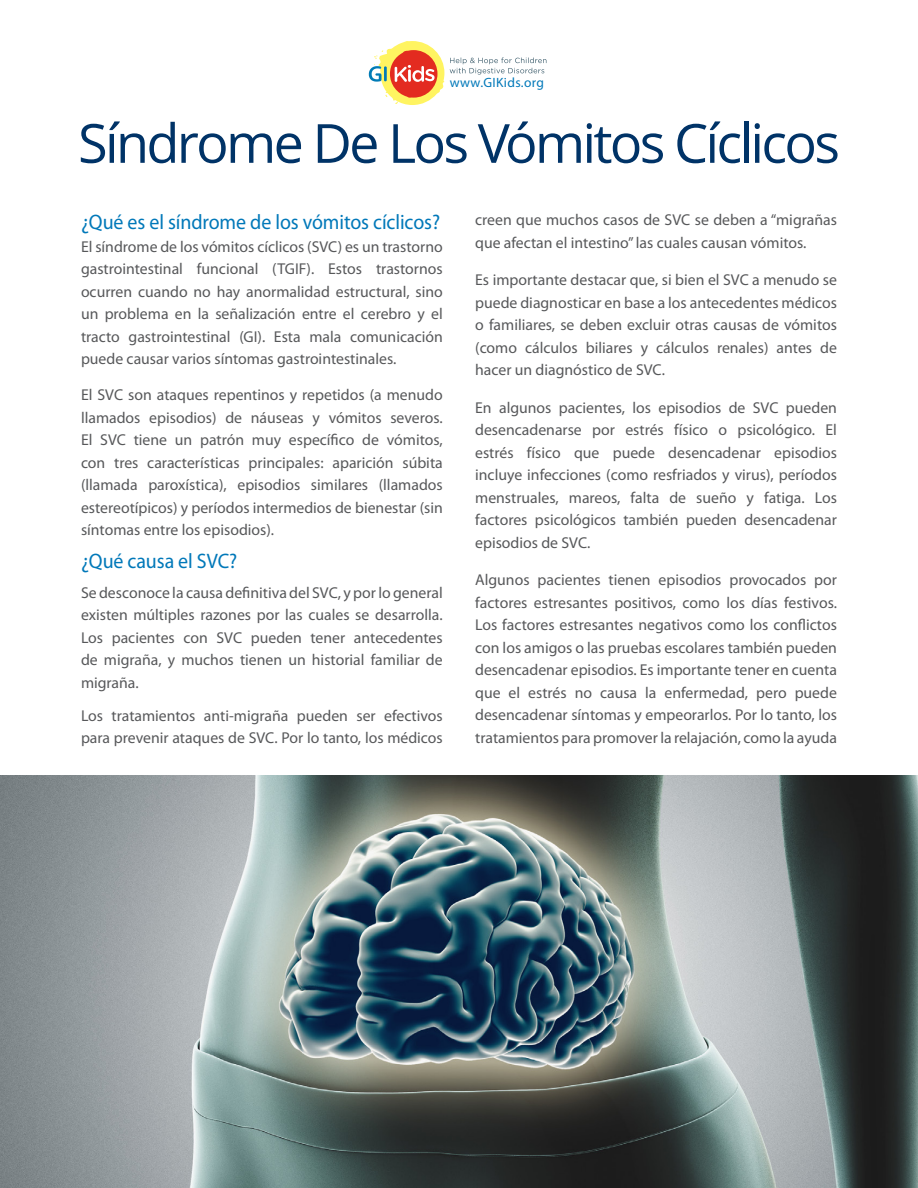
<style>
.page{position:relative;width:918px;height:1188px;background:#fff}
.page>*{position:absolute;margin:0;border:0;box-sizing:border-box;transform-origin:0 0}
.t1{font:54px "Open Sans";letter-spacing:-.05em;color:#003367}
.Body{font:21px "Myriad Pro";letter-spacing:-.005em;color:#0078b9;scale:.95 1}
.Body-2{font:15.75px/22.5px "Myriad Pro";color:#57585a;text-align:justify}
.subhead{font:13.5px "Myriad Pro";letter-spacing:.025em;color:#0078b9}
</style>
<div class="page">
<svg style="left:369px;top:41px;width:75px;height:64px"></svg>
<svg style="left:450px;top:57px;width:96px;height:18px"></svg>
<img style="left:0;top:775px;width:918px;height:413px">
<p class="subhead" style="left:450px;top:74px;width:96px">www.GIKids.org</p>
<p class="t1" style="left:78px;top:106px;width:764px">Síndrome De Los Vómitos Cíclicos</p>
<p class="Body" style="left:81px;top:209px;width:380px">¿Qué es el síndrome de los vómitos cíclicos?</p>
<p class="Body-2" style="left:81px;top:235px;width:363px">El síndrome de los vómitos cíclicos (SVC) es un trastorno gastrointestinal funcional (TGIF). Estos trastornos ocurren cuando no hay anormalidad estructural, sino un problema en la señalización entre el cerebro y el tracto gastrointestinal (GI). Esta mala comunicación puede causar varios síntomas gastrointestinales.</p>
<p class="Body-2" style="left:81px;top:384px;width:363px">El SVC son ataques repentinos y repetidos (a menudo llamados episodios) de náuseas y vómitos severos.<br>El SVC tiene un patrón muy específico de vómitos, con tres características principales: aparición súbita (llamada paroxística), episodios similares (llamados estereotípicos) y períodos intermedios de bienestar (sin síntomas entre los episodios).</p>
<p class="Body" style="left:81px;top:548px;width:166px">¿Qué causa el SVC?</p>
<p class="Body-2" style="left:81px;top:581px;width:363px">Se desconoce la causa definitiva del SVC, y por lo general existen múltiples razones por las cuales se desarrolla.<br>Los pacientes con SVC pueden tener antecedentes de migraña, y muchos tienen un historial familiar de migraña.</p>
<p class="Body-2" style="left:81px;top:704px;width:363px">Los tratamientos anti-migraña pueden ser efectivos para prevenir ataques de SVC. Por lo tanto, los médicos</p>
<p class="Body-2" style="left:475px;top:209px;width:363px">creen que muchos casos de SVC se deben a “migrañas que afectan el intestino” las cuales causan vómitos.</p>
<p class="Body-2" style="left:475px;top:269px;width:363px">Es importante destacar que, si bien el SVC a menudo se puede diagnosticar en base a los antecedentes médicos o familiares, se deben excluir otras causas de vómitos (como cálculos biliares y cálculos renales) antes de hacer un diagnóstico de SVC.</p>
<p class="Body-2" style="left:475px;top:396px;width:363px">En algunos pacientes, los episodios de SVC pueden desencadenarse por estrés físico o psicológico. El estrés físico que puede desencadenar episodios incluye infecciones (como resfriados y virus), períodos menstruales, mareos, falta de sueño y fatiga. Los factores psicológicos también pueden desencadenar episodios de SVC.</p>
<p class="Body-2" style="left:475px;top:569px;width:363px">Algunos pacientes tienen episodios provocados por factores estresantes positivos, como los días festivos.<br>Los factores estresantes negativos como los conflictos con los amigos o las pruebas escolares también pueden desencadenar episodios. Es importante tener en cuenta que el estrés no causa la enfermedad, pero puede desencadenar síntomas y empeorarlos. Por lo tanto, los tratamientos para promover la relajación, como la ayuda</p>
</div>
